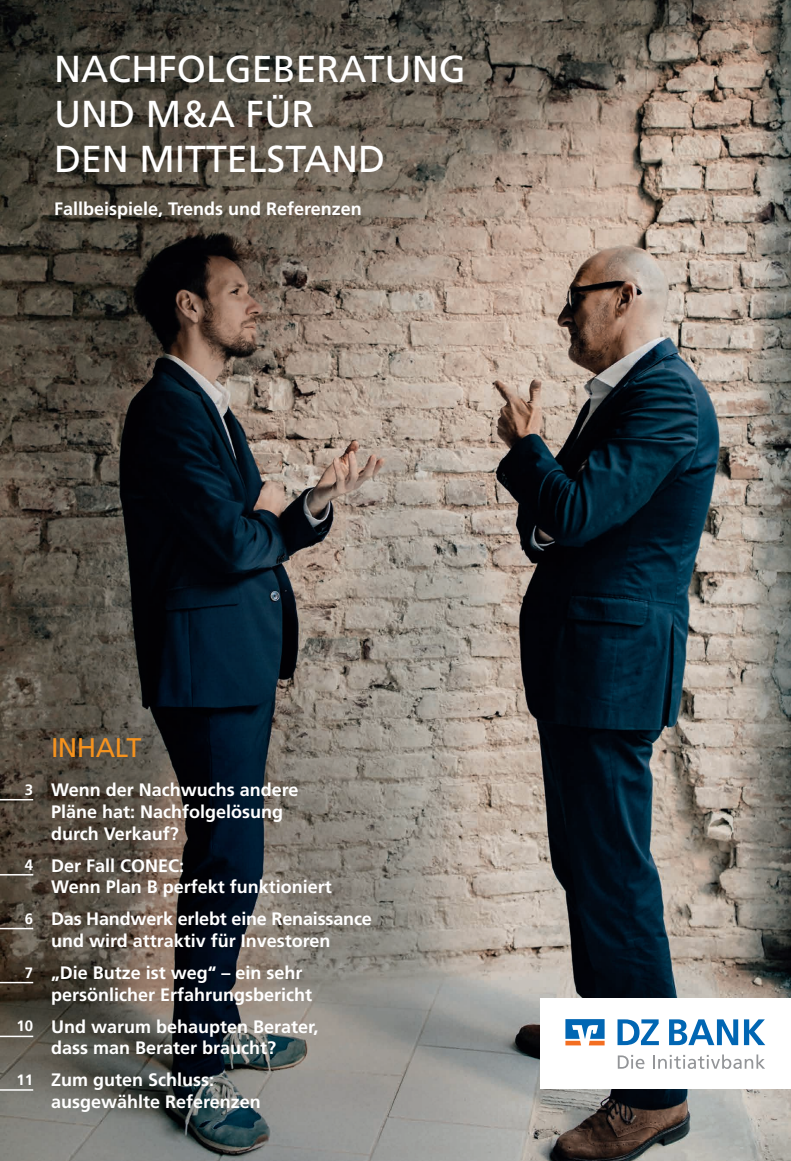
<style>
.page{position:relative;width:791px;height:1161px;background:#fff}
.page>*{position:absolute;margin:0;border:0;box-sizing:border-box;transform-origin:0 0}
.t1{font:37.5px/45px "Frutiger DZPB";color:#fff}
.t2{font:27px "Frutiger DZPB";letter-spacing:-.02em;color:#f7931d}
.t3{font:700 18px/21.6px "Frutiger DZPB";color:#fff}
.t4{font:700 15px "Frutiger DZPB";color:#fff}
</style>
<div class="page">
<img style="left:0;top:0;width:791px;height:1161px">
<hr style="left:0;top:799px;width:33px;height:1px;background:#fff">
<div style="left:540px;top:998px;width:251px;height:91px;background:#fff"></div>
<svg style="left:618px;top:1055px;width:26px;height:14px"></svg>
<svg style="left:653px;top:1054px;width:112px;height:15px"></svg>
<svg style="left:617px;top:1019px;width:42px;height:26px"></svg>
<svg style="left:744px;top:1019px;width:21px;height:26px"></svg>
<svg style="left:669px;top:1019px;width:69px;height:26px"></svg>
<svg style="left:565px;top:1019px;width:40px;height:26px"></svg>
<hr style="left:0;top:874px;width:33px;height:1px;background:#fff">
<hr style="left:0;top:928px;width:33px;height:1px;background:#fff">
<hr style="left:0;top:982px;width:33px;height:1px;background:#fff">
<hr style="left:0;top:1035px;width:33px;height:2px;background:#fff">
<hr style="left:0;top:1089px;width:33px;height:2px;background:#fff">
<h1 class="t1" style="left:54px;top:47px;width:413px">NACHFOLGEBERATUNG<br>UND M&amp;A FÜR<br>DEN MITTELSTAND</h1>
<p class="t3" style="left:54px;top:198px;width:309px">Fallbeispiele, Trends und Referenzen</p>
<p class="t4" style="left:25px;top:781px;width:10px">3</p>
<p class="t4" style="left:25px;top:856px;width:10px">4</p>
<p class="t4" style="left:25px;top:910px;width:10px">6</p>
<p class="t4" style="left:25px;top:964px;width:10px">7</p>
<p class="t4" style="left:17px;top:1017px;width:18px">10</p>
<p class="t4" style="left:17px;top:1071px;width:18px">11</p>
<h2 class="t2" style="left:51px;top:731px;width:92px">INHALT</h2>
<p class="t3" style="left:51px;top:779px;width:249px">Wenn der Nachwuchs andere<br>Pläne hat: Nachfolgelösung durch Verkauf?</p>
<p class="t3" style="left:51px;top:854px;width:282px">Der Fall CONEC:<br>Wenn Plan B perfekt funktioniert</p>
<p class="t3" style="left:51px;top:908px;width:322px">Das Handwerk erlebt eine Renaissance und wird attraktiv für Investoren</p>
<p class="t3" style="left:51px;top:962px;width:263px">„Die Butze ist weg“ – ein sehr persönlicher Erfahrungsbericht</p>
<p class="t3" style="left:51px;top:1016px;width:269px">Und warum behaupten Berater, dass man Berater braucht?</p>
<p class="t3" style="left:51px;top:1069px;width:211px">Zum guten Schluss: ausgewählte Referenzen</p>
</div>
